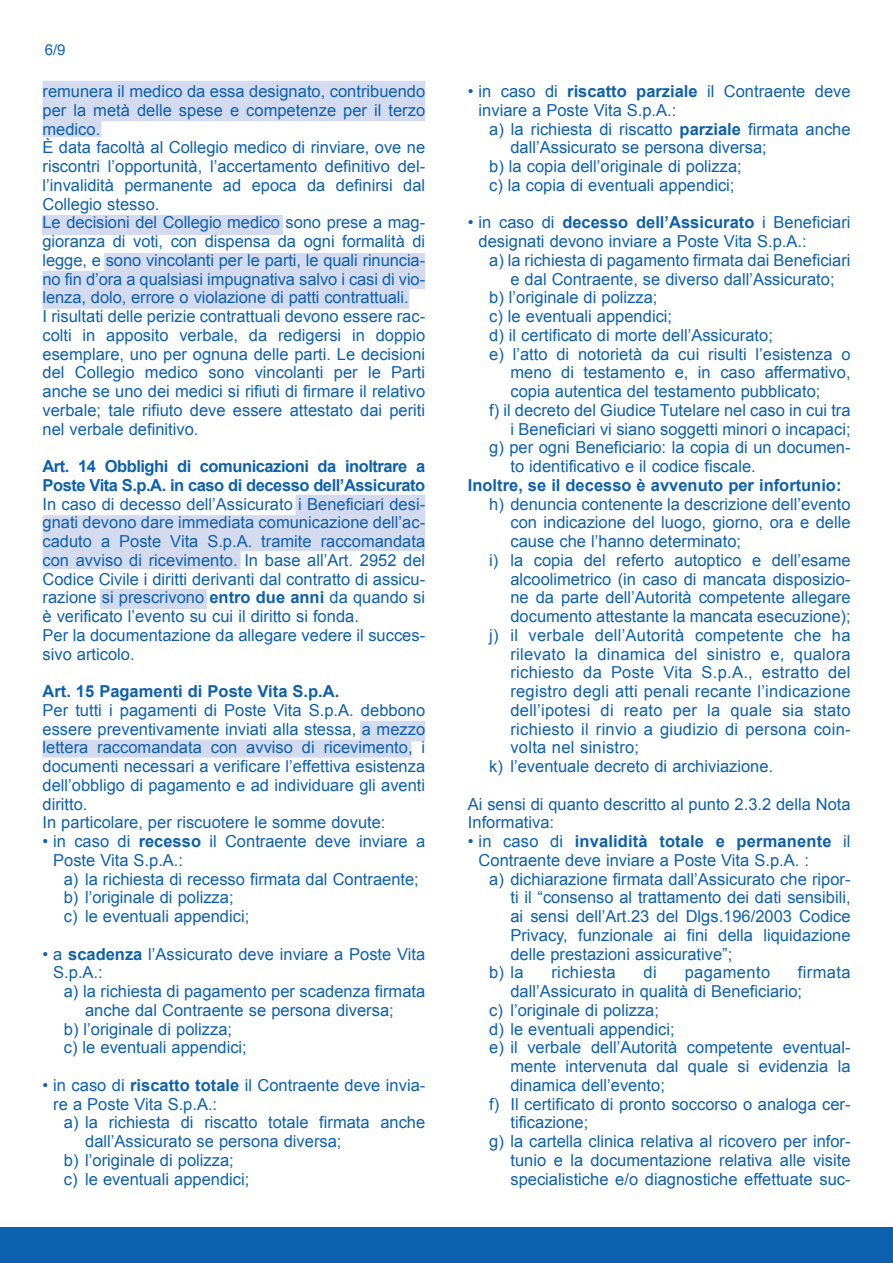
<style>
.page{position:relative;width:893px;height:1263px;background:#fff}
.page>*{position:absolute;margin:0;border:0;box-sizing:border-box;transform-origin:0 0}
.t1{font:16.5px/18.8px "Arial";color:#0d60ae}
.t2{font:700 16.5px/18.8px "Arial";letter-spacing:-.03em;color:#0d60ae}
.t3{font:700 16.5px "Arial";color:#0d60ae}
.t4{font:16.5px "Arial";letter-spacing:.02em;color:#0d60ae}
.t5{font:15px "Arial";color:#0d60ae}
.s1{font-weight:700}
</style>
<div class="page">
<svg style="left:43px;top:721px;width:382px;height:37px"></svg>
<div style="left:100px;top:590px;width:106px;height:19px;background:#d5dbef"></div>
<svg style="left:43px;top:495px;width:382px;height:74px"></svg>
<svg style="left:43px;top:253px;width:382px;height:56px;background:#d7ddf0"></svg>
<div style="left:43px;top:215px;width:240px;height:19px;background:#d5dbef"></div>
<svg style="left:43px;top:81px;width:382px;height:56px"></svg>
<div style="left:0;top:1227px;width:893px;height:36px;background:#0d60ae"></div>
<p class="t5" style="left:45px;top:41px;width:22px">6/9</p>
<p class="t1" style="left:43px;top:82px;width:384px">remunera il medico da essa designato, contribuendo per la metà delle spese e competenze per il terzo medico.<br>è data facoltà al Collegio medico di rinviare, ove ne riscontri l’opportunità, l’accertamento definitivo del&shy;l’invalidità permanente ad epoca da definirsi dal Collegio stesso.<br>Le decisioni del Collegio medico sono prese a mag&shy;gioranza di voti, con dispensa da ogni formalità di legge, e sono vincolanti per le parti, le quali rinuncia&shy;no fin d’ora a qualsiasi impugnativa salvo i casi di vio&shy;lenza, dolo, errore o violazione di patti contrattuali.<br>I risultati delle perizie contrattuali devono essere rac&shy;colti in apposito verbale, da redigersi in doppio esemplare, uno per ognuna delle parti. Le decisioni del Collegio medico sono vincolanti per le parti anche se uno dei medici si rifiuti di firmare il relativo verbale; tale rifiuto deve essere attestato dai periti nel verbale definitivo.</p>
<p class="t2" style="left:43px;top:457px;width:384px">Art. 14 obblighi di comunicazioni da inoltrare a<br>Poste Vita S.p.A. in caso di decesso dell’Assicurato</p>
<p class="t1" style="left:43px;top:494px;width:384px">In caso di decesso dell’assicurato i Beneficiari desi&shy;gnati devono dare immediata comunicazione dell’ac&shy;caduto a poste Vita S.p.a. tramite raccomandata con avviso di ricevimento. In base all’art. 2952 del Codice Civile i diritti derivanti dal contratto di assicu&shy;razione si prescrivono <span class="s1">entro due anni</span> da quando si è verificato l’evento su cui il diritto si fonda.<br>per la documentazione da allegare vedere il succes&shy;sivo articolo.</p>
<p class="t3" style="left:43px;top:682px;width:298px">Art. 15 Pagamenti di Poste Vita S.p.A.</p>
<p class="t1" style="left:43px;top:701px;width:384px">per tutti i pagamenti di poste Vita S.p.a. debbono essere preventivamente inviati alla stessa, a mezzo lettera raccomandata con avviso di ricevimento, i documenti necessari a verificare l’effettiva esistenza dell’obbligo di pagamento e ad individuare gli aventi diritto.<br>In particolare, per riscuotere le somme dovute:</p>
<p class="t1" style="left:53px;top:832px;width:373px;text-indent:-11px">• in caso di <span class="s1">recesso</span> il Contraente deve inviare a poste Vita S.p.a.:</p>
<p class="t1" style="left:64px;top:869px;width:357px">a) la richiesta di recesso firmata dal Contraente; b) l’originale di polizza;<br>c) le eventuali appendici;</p>
<p class="t1" style="left:53px;top:944px;width:373px;text-indent:-11px">• a <span class="s1">scadenza</span> l’assicurato deve inviare a poste Vita<br>S.p.a.:</p>
<p class="t1" style="left:64px;top:982px;width:363px">a) la richiesta di pagamento per scadenza firmata</p>
<p class="t1" style="left:85px;top:1001px;width:310px">anche dal Contraente se persona diversa;</p>
<p class="t1" style="left:64px;top:1019px;width:170px">b) l’originale di polizza;</p>
<p class="t1" style="left:64px;top:1038px;width:185px">c) le eventuali appendici;</p>
<p class="t1" style="left:53px;top:1076px;width:373px;text-indent:-11px">• in caso di <span class="s1">riscatto totale</span> il Contraente deve invia&shy;re a poste Vita S.p.a.:</p>
<p class="t1" style="left:64px;top:1113px;width:363px">a) la richiesta di riscatto totale firmata anche</p>
<p class="t1" style="left:85px;top:1132px;width:258px">dall’assicurato se persona diversa;</p>
<p class="t1" style="left:64px;top:1151px;width:171px">b) l’originale di polizza;</p>
<p class="t1" style="left:64px;top:1169px;width:187px">c) le eventuali appendici;</p>
<p class="t1" style="left:479px;top:82px;width:373px;text-indent:-11px">• in caso di <span class="s1">riscatto parziale</span> il Contraente deve inviare a poste Vita S.p.a.:</p>
<p class="t1" style="left:489px;top:119px;width:363px">a) la richiesta di riscatto <span class="s1">parziale</span> firmata anche</p>
<p class="t1" style="left:510px;top:138px;width:258px">dall’assicurato se persona diversa;</p>
<p class="t1" style="left:489px;top:157px;width:254px">b) la copia dell’originale di polizza;</p>
<p class="t1" style="left:489px;top:176px;width:247px">c) la copia di eventuali appendici;</p>
<p class="t1" style="left:479px;top:213px;width:373px;text-indent:-11px">• in caso di <span class="s1">decesso dell’Assicurato</span> i Beneficiari designati devono inviare a poste Vita S.p.a.:</p>
<p class="t1" style="left:489px;top:251px;width:363px">a) la richiesta di pagamento firmata dai Beneficiari</p>
<p class="t1" style="left:510px;top:269px;width:326px">e dal Contraente, se diverso dall’assicurato;</p>
<p class="t1" style="left:489px;top:288px;width:170px">b) l’originale di polizza;</p>
<p class="t1" style="left:489px;top:307px;width:184px">c) le eventuali appendici;</p>
<p class="t1" style="left:489px;top:326px;width:285px">d) il certificato di morte dell’assicurato;</p>
<p class="t1" style="left:489px;top:344px;width:363px">e) l’atto di notorietà da cui risulti l’esistenza o</p>
<p class="t1" style="left:510px;top:363px;width:342px">meno di testamento e, in caso affermativo,</p>
<p class="t1" style="left:510px;top:382px;width:312px">copia autentica del testamento pubblicato;</p>
<p class="t1" style="left:489px;top:401px;width:363px">f) il decreto del giudice Tutelare nel caso in cui tra</p>
<p class="t1" style="left:510px;top:419px;width:342px">i Beneficiari vi siano soggetti minori o incapaci;</p>
<p class="t1" style="left:489px;top:438px;width:363px">g) per ogni Beneficiario: la copia di un documen-</p>
<p class="t1" style="left:510px;top:457px;width:247px">to identificativo e il codice fiscale.</p>
<p class="t3" style="left:468px;top:476px;width:375px">Inoltre, se il decesso è avvenuto per infortunio:</p>
<p class="t1" style="left:489px;top:494px;width:363px">h) denuncia contenente la descrizione dell’evento</p>
<p class="t1" style="left:510px;top:513px;width:342px">con indicazione del luogo, giorno, ora e delle</p>
<p class="t1" style="left:510px;top:532px;width:232px">cause che l’hanno determinato;</p>
<p class="t1" style="left:489px;top:551px;width:363px">i) la copia del referto autoptico e dell’esame</p>
<p class="t1" style="left:510px;top:569px;width:342px">alcoolimetrico (in caso di mancata disposizio-</p>
<p class="t1" style="left:510px;top:588px;width:342px">ne da parte dell’autorità competente allegare</p>
<p class="t1" style="left:510px;top:607px;width:342px">documento attestante la mancata esecuzione);</p>
<p class="t1" style="left:489px;top:626px;width:363px">j) il verbale dell’autorità competente che ha</p>
<p class="t1" style="left:510px;top:644px;width:342px">rilevato la dinamica del sinistro e, qualora</p>
<p class="t1" style="left:510px;top:663px;width:342px">richiesto da poste Vita S.p.a., estratto del</p>
<p class="t1" style="left:510px;top:682px;width:342px">registro degli atti penali recante l’indicazione</p>
<p class="t1" style="left:510px;top:701px;width:342px">dell’ipotesi di reato per la quale sia stato</p>
<p class="t1" style="left:510px;top:719px;width:342px">richiesto il rinvio a giudizio di persona coin-</p>
<p class="t1" style="left:510px;top:738px;width:130px">volta nel sinistro;</p>
<p class="t1" style="left:489px;top:757px;width:286px">k) l’eventuale decreto di archiviazione.</p>
<p class="t1" style="left:468px;top:794px;width:384px">ai sensi di quanto descritto al punto 2.3.2 della Nota<br>Informativa:</p>
<p class="t1" style="left:479px;top:832px;width:373px;text-indent:-11px">• in caso di <span class="s1">invalidità totale e permanente</span> il<br>Contraente deve inviare a poste Vita S.p.a. :</p>
<p class="t1" style="left:489px;top:869px;width:363px">a) dichiarazione firmata dall’assicurato che ripor-</p>
<p class="t1" style="left:510px;top:888px;width:342px">ti il “consenso al trattamento dei dati sensibili,</p>
<p class="t1" style="left:510px;top:907px;width:342px">ai sensi dell’art.23 del Dlgs.196/2003 Codice</p>
<p class="t1" style="left:510px;top:926px;width:342px">privacy, funzionale ai fini della liquidazione</p>
<p class="t1" style="left:510px;top:944px;width:223px">delle prestazioni assicurative”;</p>
<p class="t1" style="left:489px;top:963px;width:36px">b) la</p>
<p class="t4" style="left:551px;top:963px;width:66px">richiesta</p>
<p class="t1" style="left:644px;top:963px;width:15px">di</p>
<p class="t1" style="left:685px;top:963px;width:87px">pagamento</p>
<p class="t1" style="left:798px;top:963px;width:54px">firmata</p>
<p class="t1" style="left:510px;top:982px;width:293px">dall’assicurato in qualità di Beneficiario;</p>
<p class="t1" style="left:489px;top:1001px;width:171px">c) l’originale di polizza;</p>
<p class="t1" style="left:489px;top:1019px;width:187px">d) le eventuali appendici;</p>
<p class="t1" style="left:489px;top:1038px;width:363px">e) il verbale dell’autorità competente eventual-</p>
<p class="t1" style="left:510px;top:1057px;width:342px">mente intervenuta dal quale si evidenzia la</p>
<p class="t1" style="left:510px;top:1076px;width:156px">dinamica dell’evento;</p>
<p class="t1" style="left:489px;top:1094px;width:363px">f) Il certificato di pronto soccorso o analoga cer-</p>
<p class="t1" style="left:510px;top:1113px;width:79px">tificazione;</p>
<p class="t1" style="left:489px;top:1132px;width:363px">g) la cartella clinica relativa al ricovero per infor-</p>
<p class="t1" style="left:510px;top:1151px;width:342px">tunio e la documentazione relativa alle visite</p>
<p class="t1" style="left:510px;top:1169px;width:342px">specialistiche e/o diagnostiche effettuate suc-</p>
</div>
